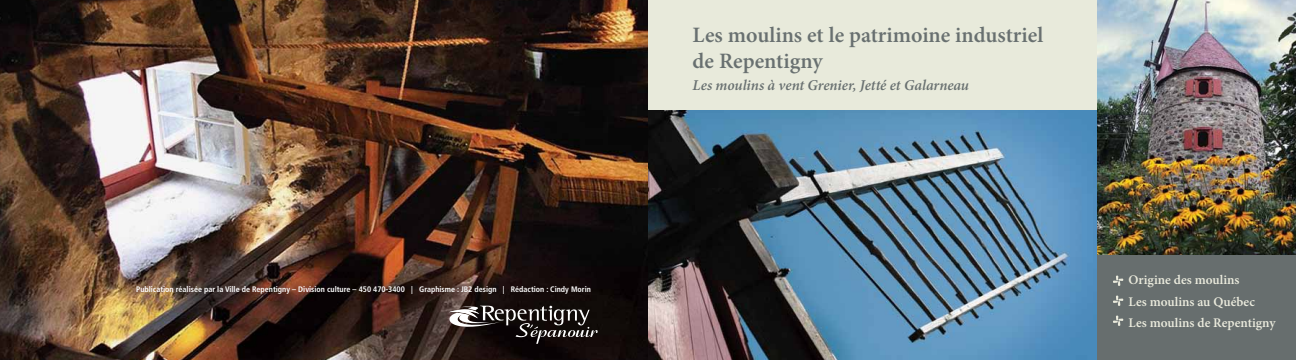
<style>
.page{position:relative;width:1296px;height:360px;background:#fff}
.page>*{position:absolute;margin:0;border:0;box-sizing:border-box;transform-origin:0 0}
.t1{font:600 22px/26px "Minion Pro";color:#687070}
.t2{font:italic 600 15px "Minion Pro";letter-spacing:-.005em;color:#687070}
.t3{font:600 13.2px/21.6px "Minion Pro";color:#ebebdd}
.t4{font:700 condensed 8px "Frutiger";color:#fff}
</style>
<div class="page">
<img style="left:648px;top:110px;width:449px;height:250px">
<div style="left:648px;top:0;width:648px;height:110px;background:#e8eadb"></div>
<img style="left:0;top:0;width:648px;height:360px">
<svg style="left:442px;top:306px;width:156px;height:38px;background:#423b39"></svg>
<img style="left:1097px;top:0;width:199px;height:255px">
<div style="left:1097px;top:255px;width:199px;height:105px;background:#676e6e"></div>
<svg style="left:1113px;top:316px;width:10px;height:10px"></svg>
<svg style="left:1113px;top:296px;width:10px;height:10px"></svg>
<svg style="left:1113px;top:276px;width:10px;height:10px"></svg>
<p class="t4" style="left:136px;top:285px;width:456px">Publication réalisée par la Ville de Repentigny – Division culture – 450 470-3400 | Graphisme : JB2 design | Rédaction : Cindy Morin</p>
<h1 class="t1" style="left:693px;top:22px;width:352px">Les moulins et le patrimoine industriel de Repentigny</h1>
<h2 class="t2" style="left:693px;top:74px;width:278px">Les moulins à vent Grenier, Jetté et Galarneau</h2>
<h3 class="t3" style="left:1129px;top:269px;width:148px">Origine des moulins<br>Les moulins au Québec<br>Les moulins de Repentigny</h3>
</div>
